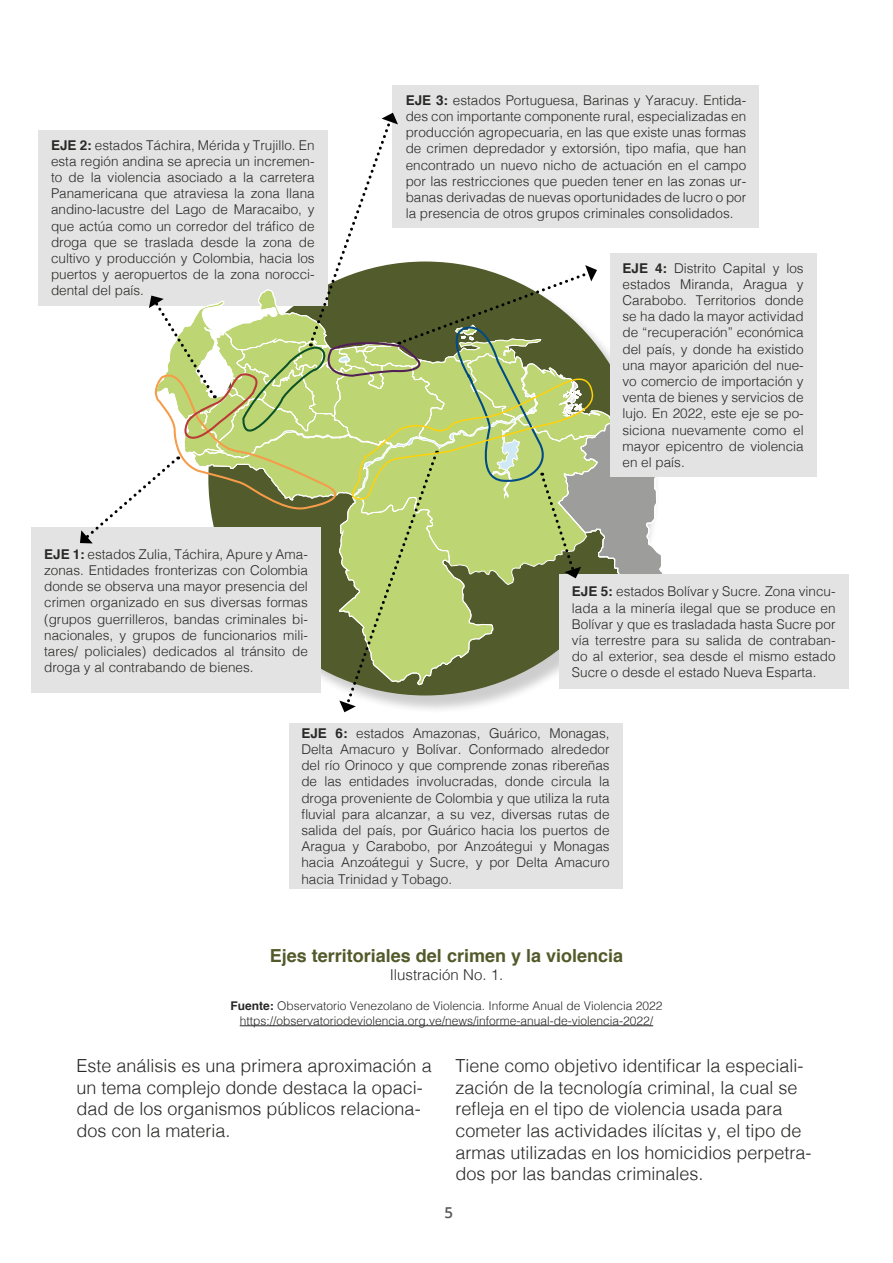
<style>
.page{position:relative;width:893px;height:1263px;background:#fff}
.page>*{position:absolute;margin:0;border:0;box-sizing:border-box;transform-origin:0 0}
.t1{font:300 18px/21.6px "Helvetica";color:#282827}
.t2{font:700 18px "Helvetica";color:#525a2a}
.t3{font:300 15px "Helvetica";color:#282827}
.t4{font:600 15px "Open Sans";color:#575756}
.t5{font:300 13.5px/16.2px "Helvetica";color:#282827;text-align:justify}
.t6{font:300 12px/14.4px "Helvetica";color:#282827;text-align:center}
.s1{font-weight:700}
</style>
<div class="page">
<hr style="left:240px;top:1025px;width:413px;height:1px;background:#282827">
<div style="left:31px;top:528px;width:290px;height:165px;background:#e3e3e3"></div>
<div style="left:38px;top:130px;width:289px;height:175px;background:#e3e3e3"></div>
<div style="left:393px;top:85px;width:366px;height:143px;background:#e3e3e3"></div>
<div style="left:289px;top:723px;width:333px;height:165px;background:#e3e3e3"></div>
<div style="left:559px;top:574px;width:289px;height:115px;background:#e3e3e3"></div>
<div style="left:610px;top:253px;width:206px;height:223px;background:#e3e3e3"></div>
<svg style="left:80px;top:113px;width:594px;height:599px"></svg>
<p class="t5" style="left:51px;top:136px;width:265px"><span class="s1">EJE 2:</span> estados Táchira, Mérida y Trujillo. En esta región andina se aprecia un incremen&shy;to de la violencia asociado a la carretera Panamericana que atraviesa la zona llana andino-lacustre del Lago de Maracaibo, y que actúa como un corredor del tráfico de droga que se traslada desde la zona de cultivo y producción y Colombia, hacia los puertos y aeropuertos de la zona norocci&shy;dental del país.</p>
<p class="t5" style="left:44px;top:545px;width:265px"><span class="s1">EJE 1:</span> estados Zulia, Táchira, Apure y Ama&shy;zonas. Entidades fronterizas con Colombia donde se observa una mayor presencia del crimen organizado en sus diversas formas (grupos guerrilleros, bandas criminales bi&shy;nacionales, y grupos de funcionarios mili&shy;tares/ policiales) dedicados al tránsito de droga y al contrabando de bienes.</p>
<p class="t5" style="left:406px;top:91px;width:342px"><span class="s1">EJE 3:</span> estados Portuguesa, Barinas y Yaracuy. Entida&shy;des con importante componente rural, especializadas en producción agropecuaria, en las que existe unas formas de crimen depredador y extorsión, tipo mafia, que han encontrado un nuevo nicho de actuación en el campo por las restricciones que pueden tener en las zonas ur&shy;banas derivadas de nuevas oportunidades de lucro o por la presencia de otros grupos criminales consolidados.</p>
<p class="t5" style="left:622px;top:259px;width:183px"><span class="s1">EJE 4:</span> Distrito Capital y los estados Miranda, Aragua y Carabobo. Territorios donde se ha dado la mayor actividad de “recuperación” económica del país, y donde ha existido una mayor aparición del nue&shy;vo comercio de importación y venta de bienes y servicios de lujo. En 2022, este eje se po&shy;siciona nuevamente como el mayor epicentro de violencia en el país.</p>
<p class="t5" style="left:572px;top:583px;width:265px"><span class="s1">EJE 5:</span> estados Bolívar y Sucre. Zona vincu&shy;lada a la minería ilegal que se produce en Bolívar y que es trasladada hasta Sucre por vía terrestre para su salida de contraban&shy;do al exterior, sea desde el mismo estado Sucre o desde el estado Nueva Esparta.</p>
<p class="t5" style="left:301px;top:724px;width:310px"><span class="s1">EJE 6:</span> estados Amazonas, Guárico, Monagas, Delta Amacuro y Bolívar. Conformado alrededor del río Orinoco y que comprende zonas ribereñas de las entidades involucradas, donde circula la droga proveniente de Colombia y que utiliza la ruta fluvial para alcanzar, a su vez, diversas rutas de salida del país, por Guárico hacia los puertos de Aragua y Carabobo, por Anzoátegui y Monagas hacia Anzoátegui y Sucre, y por Delta Amacuro hacia Trinidad y Tobago.</p>
<h1 class="t2" style="left:270px;top:941px;width:355px">Ejes territoriales del crimen y la violencia</h1>
<p class="t3" style="left:390px;top:962px;width:115px">Ilustración No. 1.</p>
<p class="t6" style="left:230px;top:998px;width:434px"><span class="s1">Fuente:</span> Observatorio Venezolano de Violencia. Informe Anual de Violencia 2022 https://observatoriodeviolencia.org.ve/news/informe-anual-de-violencia-2022/</p>
<h1 class="t1" style="left:77px;top:1054px;width:357px">Este análisis es una primera aproximación a un tema complejo donde destaca la opaci&shy;dad de los organismos públicos relaciona&shy;dos con la materia.</h1>
<p class="t1" style="left:455px;top:1054px;width:358px">Tiene como objetivo identificar la especiali&shy;zación de la tecnología criminal, la cual se refleja en el tipo de violencia usada para cometer las actividades ilícitas y, el tipo de armas utilizadas en los homicidios perpetra&shy;dos por las bandas criminales.</p>
<p class="t4" style="left:444px;top:1202px;width:10px">5</p>
</div>
